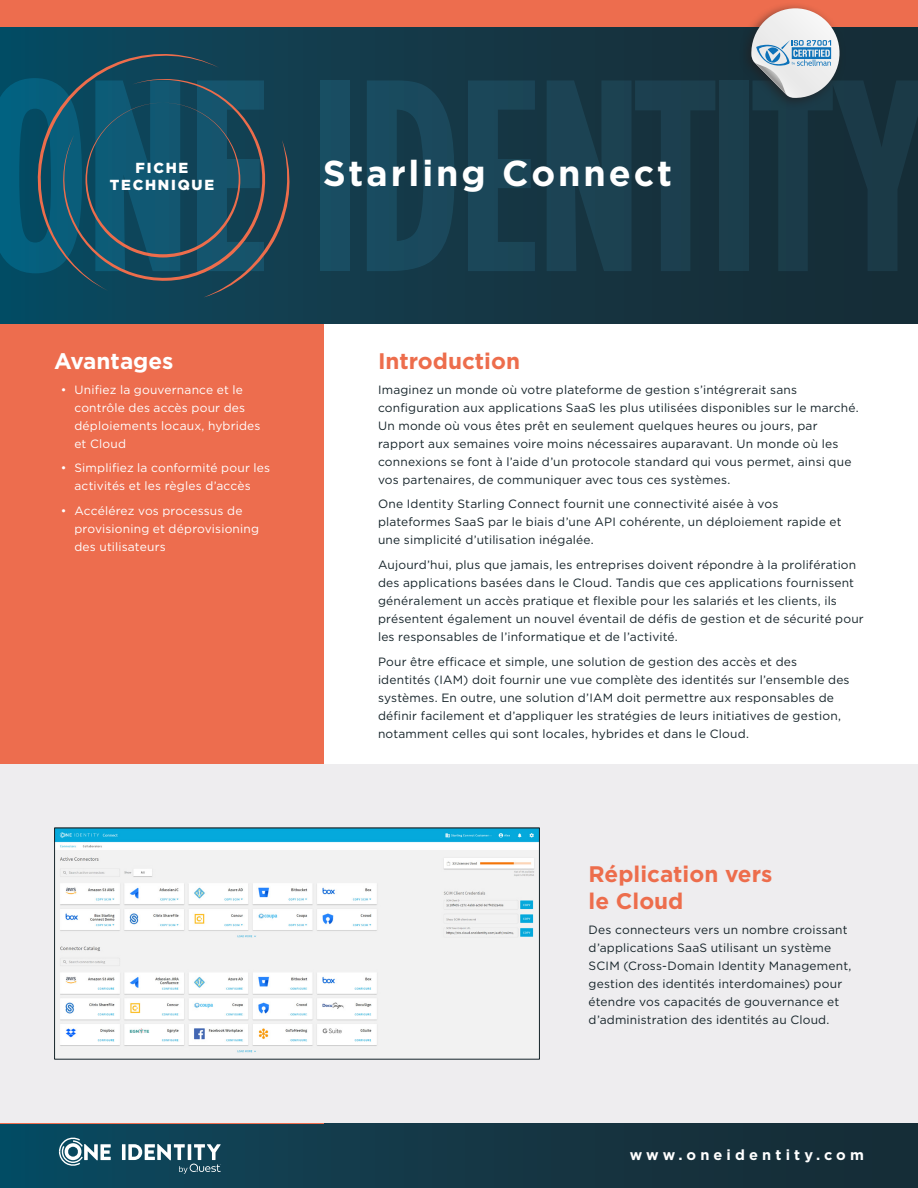
<style>
.page{position:relative;width:918px;height:1188px;background:#fff}
.page>*{position:absolute;margin:0;border:0;box-sizing:border-box;transform-origin:0 0}
.Document_Title{font:700 36px "Gotham";letter-spacing:.08em;color:#fff}
.Paragraph_Header__OI{font:700 22.5px/27px "Gotham";color:#ed6d4c}
.Paragraph_Header__Wh{font:700 22.5px "Gotham";color:#fff}
.t1{font:700 14.55px "Gotham";letter-spacing:.285em;color:#fff}
.t2{font:900 14.55px/17.5px "Gotham";letter-spacing:.12em;color:#fff;text-align:center}
.Body__OI_Black{font:12px/18px "Gotham";letter-spacing:.015em;color:#16242a}
.t3{font:12px/18px "Gotham";letter-spacing:.015em;color:#fff}
</style>
<div class="page">
<div style="left:0;top:0;width:918px;height:324px;background:linear-gradient(to right,#0b495f,#192932)"></div>
<div style="left:0;top:1123px;width:918px;height:65px;background:linear-gradient(to right,#0b495f,#192932)"></div>
<div style="left:320px;top:80px;width:30px;height:191px;background:#194d62"></div>
<svg style="left:367px;top:80px;width:87px;height:191px;background:#184557"></svg>
<svg style="left:468px;top:80px;width:67px;height:191px;background:#194151"></svg>
<svg style="left:547px;top:80px;width:168px;height:191px;background:#193b4a"></svg>
<div style="left:719px;top:80px;width:30px;height:191px;background:#1b3e4c"></div>
<div style="left:0;top:0;width:918px;height:27px;background:#ed6d4e"></div>
<svg style="left:34px;top:52px;width:185px;height:26px;background:#164759"></svg>
<svg style="left:0;top:78px;width:290px;height:219px;background:#175066"></svg>
<div style="left:0;top:324px;width:324px;height:799px;background:#ed6d4e"></div>
<svg style="left:122px;top:1144px;width:4px;height:16px"></svg>
<svg style="left:128px;top:1144px;width:93px;height:30px"></svg>
<svg style="left:59px;top:1138px;width:52px;height:28px"></svg>
<div style="left:0;top:765px;width:918px;height:358px;background:#eeedef"></div>
<img style="left:56px;top:829px;width:482px;height:224px">
<div style="left:54px;top:827px;width:486px;height:233px;border:1px solid #16242a"></div>
<div style="left:739px;top:2px;width:107px;height:108px;background:#231f20;opacity:.69"></div>
<svg style="left:751px;top:8px;width:167px;height:263px;background:#3b4c55"></svg>
<p class="t2" style="left:110px;top:159px;width:106px">FICHE<br>TECHNIQUE</p>
<p class="Document_Title" style="left:323px;top:150px;width:351px">Starling Connect</p>
<p class="Paragraph_Header__Wh" style="left:54px;top:346px;width:121px">Avantages</p>
<p class="t3" style="left:74px;top:380px;width:188px;text-indent:-14px">• Unifiez la gouvernance et le contrôle des accès pour des déploiements locaux, hybrides et Cloud</p>
<p class="t3" style="left:61px;top:459px;width:211px;text-align:center">• Simplifiez la conformité pour les activités et les règles d’accès</p>
<p class="t3" style="left:74px;top:502px;width:186px;text-indent:-14px">• Accélérez vos processus de provisioning et déprovisioning des utilisateurs</p>
<p class="Paragraph_Header__OI" style="left:378px;top:347px;width:144px">Introduction</p>
<p class="Body__OI_Black" style="left:378px;top:380px;width:482px">Imaginez un monde où votre plateforme de gestion s’intégrerait sans configuration aux applications SaaS les plus utilisées disponibles sur le marché.<br>Un monde où vous êtes prêt en seulement quelques heures ou jours, par rapport aux semaines voire moins nécessaires auparavant. Un monde où les connexions se font à l’aide d’un protocole standard qui vous permet, ainsi que vos partenaires, de communiquer avec tous ces systèmes.</p>
<p class="Body__OI_Black" style="left:378px;top:495px;width:465px">One Identity Starling Connect fournit une connectivité aisée à vos plateformes SaaS par le biais d’une API cohérente, un déploiement rapide et une simplicité d’utilisation inégalée.</p>
<p class="Body__OI_Black" style="left:378px;top:556px;width:487px">Aujourd’hui, plus que jamais, les entreprises doivent répondre à la prolifération des applications basées dans le Cloud. Tandis que ces applications fournissent généralement un accès pratique et flexible pour les salariés et les clients, ils présentent également un nouvel éventail de défis de gestion et de sécurité pour les responsables de l’informatique et de l’activité.</p>
<p class="Body__OI_Black" style="left:378px;top:652px;width:473px">Pour être efficace et simple, une solution de gestion des accès et des identités (IAM) doit fournir une vue complète des identités sur l’ensemble des systèmes. En outre, une solution d’IAM doit permettre aux responsables de définir facilement et d’appliquer les stratégies de leurs initiatives de gestion, notamment celles qui sont locales, hybrides et dans le Cloud.</p>
<p class="Paragraph_Header__OI" style="left:589px;top:860px;width:185px">Réplication vers le Cloud</p>
<p class="Body__OI_Black" style="left:589px;top:920px;width:264px">Des connecteurs vers un nombre croissant d’applications SaaS utilisant un système SCIM (Cross-Domain Identity Management, gestion des identités interdomaines) pour étendre vos capacités de gouvernance et d’administration des identités au Cloud.</p>
<p class="t1" style="left:630px;top:1146px;width:236px">www.oneidentity.com</p>
</div>
